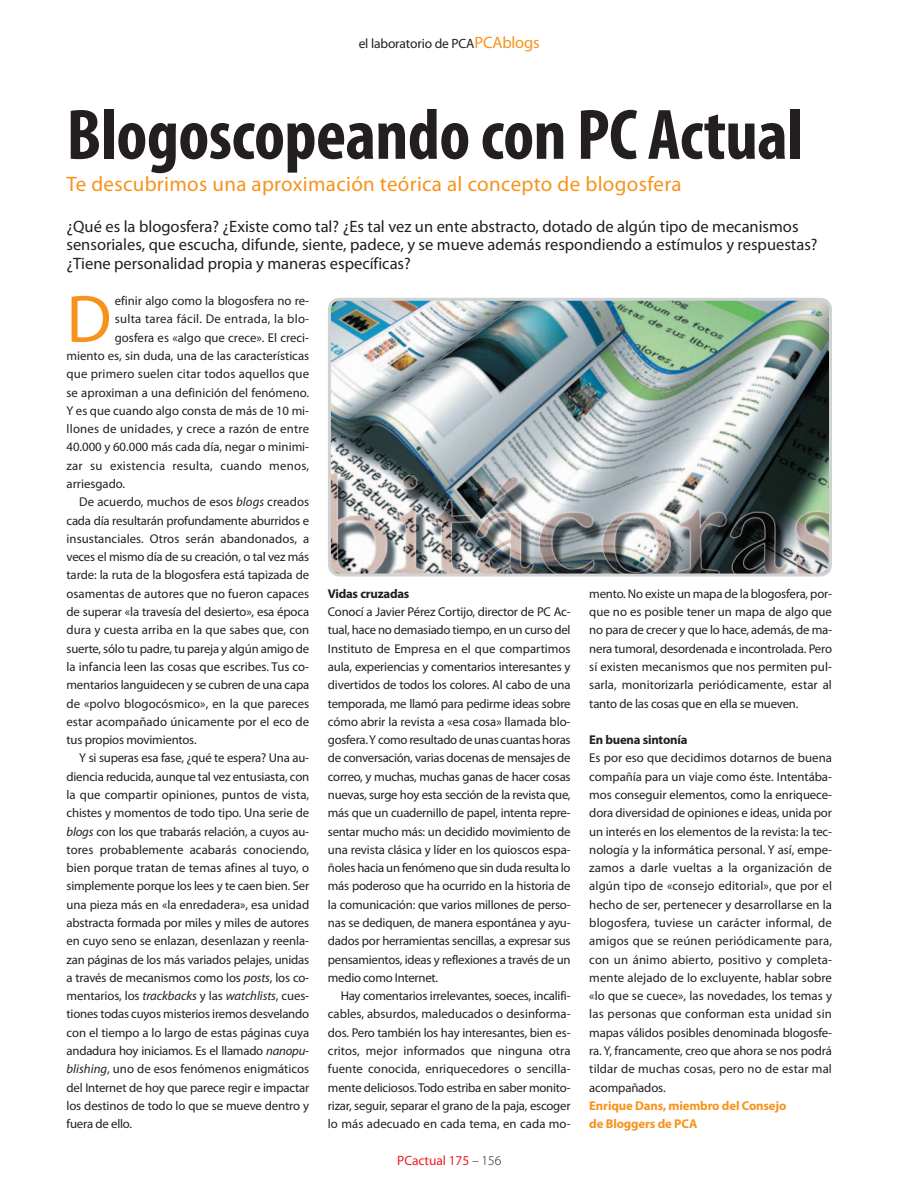
<style>
.page{position:relative;width:899px;height:1197px;background:#fff}
.page>*{position:absolute;margin:0;border:0;box-sizing:border-box;transform-origin:0 0}
.t1{font:700 condensed 72px "Myriad Pro";letter-spacing:-.01em;color:#231f20}
.t2{font:67.5px "Myriad Pro";color:#f7931d}
.t3{font:21px "Myriad Pro";letter-spacing:.015em;color:#f7931d}
.t4{font:16.5px/18.3px "Myriad Pro";color:#231f20}
.t5{font:13.5px "Myriad Pro";letter-spacing:-.01em;color:#231f20}
.t6{font:13.5px "Myriad Pro";letter-spacing:-.005em;color:#ee1d23}
.t7{font:12.75px/18.3px "Myriad Pro";letter-spacing:-.005em;color:#231f20;text-align:justify}
.t8{font:12.75px "Myriad Pro";letter-spacing:.02em;color:#231f20}
.t9{font:700 12.75px/18.3px "Myriad Pro";letter-spacing:-.01em;color:#f7931d}
.t10{font:12.75px "Myriad Pro";letter-spacing:.015em;color:#231f20}
.t11{font:700 12.75px "Myriad Pro";letter-spacing:-.015em;color:#231f20}
.s1{font-size:16.5px;color:#f7931d}
.s2{font-style:italic}
.s3{font-weight:300;color:#231f20}
</style>
<div class="page">
<img style="left:328px;top:297px;width:504px;height:280px">
<p class="t5" style="left:359px;top:38px;width:183px">el laboratorio de PCA<span class="s1">PCAblogs</span></p>
<h1 class="t1" style="left:67px;top:111px;width:738px">Blogoscopeando con PC Actual</h1>
<h3 class="t3" style="left:67px;top:176px;width:617px">Te descubrimos una aproximación teórica al concepto de blogosfera</h3>
<p class="t4" style="left:67px;top:218px;width:752px">¿Qué es la blogosfera? ¿Existe como tal? ¿Es tal vez un ente abstracto, dotado de algún tipo de mecanismos sensoriales, que escucha, difunde, siente, padece, y se mueve además respondiendo a estímulos y respuestas? ¿Tiene personalidad propia y maneras específicas?</p>
<h2 class="t2" style="left:67px;top:293px;width:46px">D</h2>
<p class="t7" style="left:115px;top:292px;width:196px">efinir algo como la blogosfera no re-</p>
<p class="t8" style="left:115px;top:314px;width:196px">sulta tarea fácil. De entrada, la blo-</p>
<p class="t7" style="left:115px;top:329px;width:196px">gosfera es «algo que crece». El creci-</p>
<p class="t7" style="left:67px;top:347px;width:244px">miento es, sin duda, una de las características</p>
<p class="t10" style="left:67px;top:369px;width:244px">que primero suelen citar todos aquellos que</p>
<p class="t7" style="left:67px;top:384px;width:244px">se aproximan a una definición del fenómeno.</p>
<p class="t7" style="left:67px;top:402px;width:244px">Y es que cuando algo consta de más de 10 mi-</p>
<p class="t8" style="left:67px;top:424px;width:244px">llones de unidades, y crece a razón de entre</p>
<p class="t7" style="left:67px;top:439px;width:244px">40.000 y 60.000 más cada día, negar o minimi-</p>
<p class="t8" style="left:67px;top:460px;width:244px">zar su existencia resulta, cuando menos,</p>
<p class="t7" style="left:67px;top:475px;width:60px">arriesgado.</p>
<p class="t7" style="left:79px;top:494px;width:231px">De acuerdo, muchos de esos <span class="s2">blogs</span> creados</p>
<p class="t7" style="left:67px;top:512px;width:244px">cada día resultarán profundamente aburridos e</p>
<p class="t7" style="left:67px;top:530px;width:244px">insustanciales. Otros serán abandonados, a</p>
<p class="t7" style="left:67px;top:548px;width:244px">veces el mismo día de su creación, o tal vez más</p>
<p class="t7" style="left:67px;top:567px;width:244px">tarde: la ruta de la blogosfera está tapizada de</p>
<p class="t7" style="left:67px;top:585px;width:244px">osamentas de autores que no fueron capaces</p>
<p class="t7" style="left:67px;top:603px;width:244px">de superar «la travesía del desierto», esa época</p>
<p class="t7" style="left:67px;top:622px;width:244px">dura y cuesta arriba en la que sabes que, con</p>
<p class="t7" style="left:67px;top:640px;width:244px">suerte, sólo tu padre, tu pareja y algún amigo de</p>
<p class="t7" style="left:67px;top:658px;width:244px">la infancia leen las cosas que escribes. Tus co-</p>
<p class="t7" style="left:67px;top:676px;width:244px">mentarios languidecen y se cubren de una capa</p>
<p class="t7" style="left:67px;top:695px;width:244px">de «polvo blogocósmico», en la que pareces</p>
<p class="t7" style="left:67px;top:713px;width:244px">estar acompañado únicamente por el eco de</p>
<p class="t7" style="left:67px;top:731px;width:132px">tus propios movimientos.</p>
<p class="t7" style="left:79px;top:749px;width:231px">Y si superas esa fase, ¿qué te espera? Una au-</p>
<p class="t7" style="left:67px;top:768px;width:244px">diencia reducida, aunque tal vez entusiasta, con</p>
<p class="t7" style="left:67px;top:786px;width:244px">la que compartir opiniones, puntos de vista,</p>
<p class="t7" style="left:67px;top:804px;width:244px">chistes y momentos de todo tipo. Una serie de</p>
<p class="t7" style="left:67px;top:823px;width:244px"><span class="s2">blogs</span> con los que trabarás relación, a cuyos au-</p>
<p class="t7" style="left:67px;top:841px;width:244px">tores probablemente acabarás conociendo,</p>
<p class="t7" style="left:67px;top:859px;width:244px">bien porque tratan de temas afines al tuyo, o</p>
<p class="t7" style="left:67px;top:877px;width:244px">simplemente porque los lees y te caen bien. Ser</p>
<p class="t7" style="left:67px;top:896px;width:244px">una pieza más en «la enredadera», esa unidad</p>
<p class="t7" style="left:67px;top:914px;width:244px">abstracta formada por miles y miles de autores</p>
<p class="t7" style="left:67px;top:932px;width:244px">en cuyo seno se enlazan, desenlazan y reenla-</p>
<p class="t7" style="left:67px;top:951px;width:244px">zan páginas de los más variados pelajes, unidas</p>
<p class="t7" style="left:67px;top:969px;width:244px">a través de mecanismos como los <span class="s2">posts</span>, los co-</p>
<p class="t7" style="left:67px;top:987px;width:244px">mentarios, los <span class="s2">trackbacks</span> y las <span class="s2">watchlists</span>, cues-</p>
<p class="t7" style="left:67px;top:1005px;width:244px">tiones todas cuyos misterios iremos desvelando</p>
<p class="t7" style="left:67px;top:1024px;width:244px">con el tiempo a lo largo de estas páginas cuya</p>
<p class="t7" style="left:67px;top:1042px;width:244px">andadura hoy iniciamos. Es el llamado <span class="s2">nanopu-</span></p>
<p class="t7" style="left:67px;top:1060px;width:244px"><span class="s2">blishing</span>, uno de esos fenómenos enigmáticos</p>
<p class="t7" style="left:67px;top:1079px;width:244px">del Internet de hoy que parece regir e impactar</p>
<p class="t7" style="left:67px;top:1097px;width:244px">los destinos de todo lo que se mueve dentro y</p>
<p class="t7" style="left:67px;top:1115px;width:67px">fuera de ello.</p>
<p class="t7" style="left:589px;top:585px;width:244px">mento. No existe un mapa de la blogosfera, por&shy;que no es posible tener un mapa de algo que no para de crecer y que lo hace, además, de ma&shy;nera tumoral, desordenada e incontrolada. Pero sí existen mecanismos que nos permiten pul&shy;sarla, monitorizarla periódicamente, estar al tanto de las cosas que en ella se mueven.</p>
<p class="t11" style="left:589px;top:735px;width:100px">En buena sintonía</p>
<p class="t7" style="left:589px;top:750px;width:244px">Es por eso que decidimos dotarnos de buena compañía para un viaje como éste. Intentába&shy;mos conseguir elementos, como la enriquece&shy;dora diversidad de opiniones e ideas, unida por un interés en los elementos de la revista: la tec&shy;nología y la informática personal. Y así, empe&shy;zamos a darle vueltas a la organización de algún tipo de «consejo editorial», que por el hecho de ser, pertenecer y desarrollarse en la blogosfera, tuviese un carácter informal, de amigos que se reúnen periódicamente para, con un ánimo abierto, positivo y completa&shy;mente alejado de lo excluyente, hablar sobre «lo que se cuece», las novedades, los temas y las personas que conforman esta unidad sin mapas válidos posibles denominada blogosfe&shy;ra. Y, francamente, creo que ahora se nos podrá tildar de muchas cosas, pero no de estar mal acompañados.</p>
<p class="t9" style="left:589px;top:1097px;width:199px">Enrique Dans, miembro del Consejo de Bloggers de PCA</p>
<p class="t11" style="left:328px;top:588px;width:83px">Vidas cruzadas</p>
<p class="t7" style="left:328px;top:603px;width:244px">Conocí a Javier Pérez Cortijo, director de PC Ac&shy;tual, hace no demasiado tiempo, en un curso del Instituto de Empresa en el que compartimos aula, experiencias y comentarios interesantes y divertidos de todos los colores. Al cabo de una temporada, me llamó para pedirme ideas sobre cómo abrir la revista a «esa cosa» llamada blo&shy;gosfera. Y como resultado de unas cuantas horas de conversación, varias docenas de mensajes de correo, y muchas, muchas ganas de hacer cosas nuevas, surge hoy esta sección de la revista que, más que un cuadernillo de papel, intenta repre&shy;sentar mucho más: un decidido movimiento de una revista clásica y líder en los quioscos espa&shy;ñoles hacia un fenómeno que sin duda resulta lo más poderoso que ha ocurrido en la historia de la comunicación: que varios millones de perso&shy;nas se dediquen, de manera espontánea y ayu&shy;dados por herramientas sencillas, a expresar sus pensamientos, ideas y reflexiones a través de un medio como Internet.</p>
<p class="t7" style="left:328px;top:987px;width:244px;text-indent:13px">Hay comentarios irrelevantes, soeces, incalifi&shy;cables, absurdos, maleducados o desinforma&shy;dos. Pero también los hay interesantes, bien es&shy;critos, mejor informados que ninguna otra fuente conocida, enriquecedores o sencilla&shy;mente deliciosos. Todo estriba en saber monito&shy;rizar, seguir, separar el grano de la paja, escoger lo más adecuado en cada tema, en cada mo-</p>
<p class="t6" style="left:397px;top:1155px;width:106px">PCactual 175 <span class="s3">– 156</span></p>
</div>
